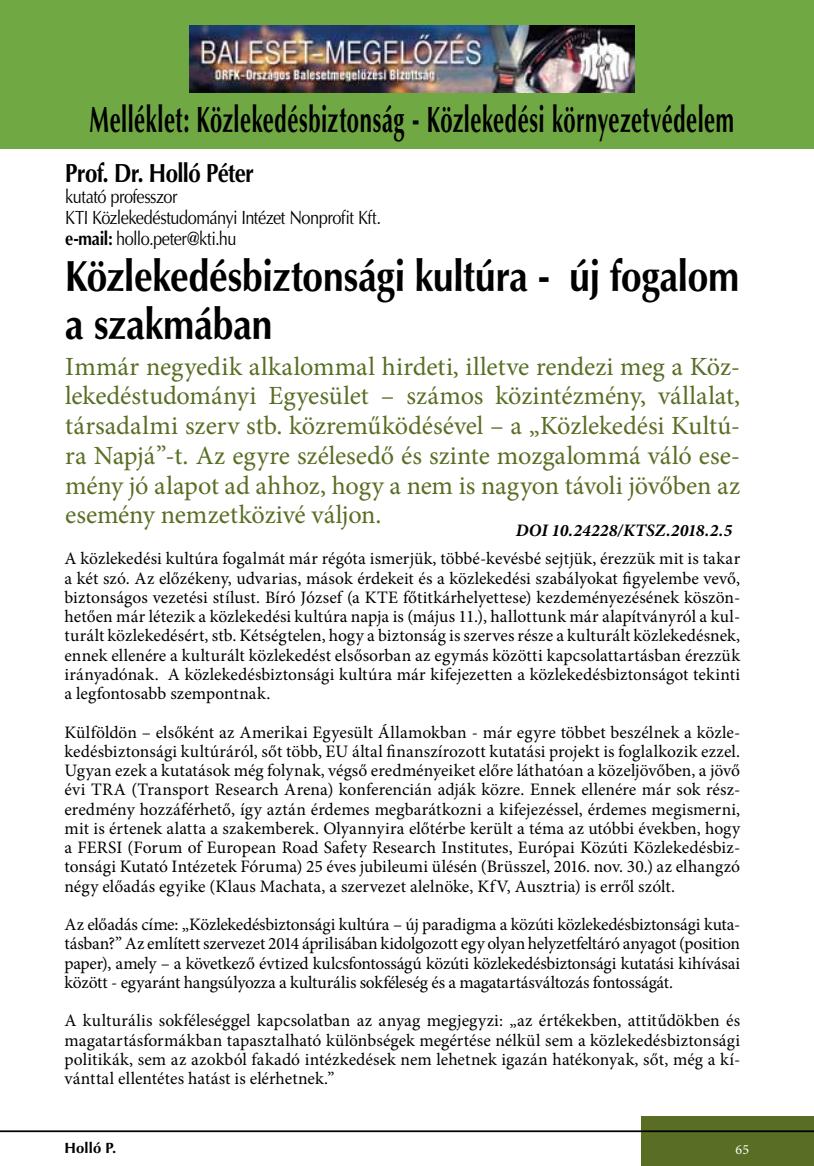
<style>
.page{position:relative;width:814px;height:1166px;background:#fff}
.page>*{position:absolute;margin:0;border:0;box-sizing:border-box;transform-origin:0 0}
.t1{font:43.75px/48.1px "KB Optima Bold";letter-spacing:-.01em;color:#000;scale:.85 1}
.t2{font:36.75px "KB Optima Bold";letter-spacing:.02em;color:#000;scale:.6 1}
.t3{font:26.25px/29.8px "Minion Pro";letter-spacing:-.01em;color:#596e24;text-align:justify}
.t4{font:26.25px "KB Optima Bold";letter-spacing:-.03em;color:#000;scale:.85 1}
.t5{font:19.25px/21px "KB Optima Normal";letter-spacing:-.03em;color:#000;scale:.85 1}
.t6{font:17.5px/19.2px "Minion Pro";color:#000;text-align:justify}
.t7{font:italic 700 17.5px "Minion Pro";letter-spacing:.005em;color:#000}
.t8{font:14.88px "KB Optima Bold";letter-spacing:.005em;color:#000}
.t9{font:14px "Minion Pro";color:#fff}
.s1{font-family:"KB Optima Bold"}
</style>
<div class="page">
<div style="left:641px;top:1116px;width:173px;height:50px;background:#596e24"></div>
<hr style="left:0;top:1130px;width:814px;height:2px;background:#000">
<div style="left:0;top:0;width:814px;height:149px;background:#70a843"></div>
<img style="left:189px;top:26px;width:445px;height:66px">
<h2 class="t2" style="left:89px;top:96px;width:1076px">Melléklet: Közlekedésbiztonság - Közlekedési környezetvédelem</h2>
<h3 class="t4" style="left:65px;top:156px;width:223px">Prof. Dr. Holló Péter</h3>
<p class="t5" style="left:65px;top:186px;width:373px">kutató professzor<br>KTI Közlekedéstudományi Intézet Nonprofit Kft. <span class="s1">e-mail:</span> hollo.peter@kti.hu</p>
<h1 class="t1" style="left:65px;top:252px;width:794px">Közlekedésbiztonsági kultúra - új fogalom a szakmában</h1>
<p class="t3" style="left:65px;top:352px;width:676px">Immár negyedik alkalommal hirdeti, illetve rendezi meg a Köz&shy;lekedéstudományi Egyesület – számos közintézmény, vállalat, társadalmi szerv stb. közreműködésével – a „Közlekedési Kultú&shy;ra Napjá”-t. Az egyre szélesedő és szinte mozgalommá váló ese&shy;mény jó alapot ad ahhoz, hogy a nem is nagyon távoli jövőben az esemény nemzetközivé váljon.</p>
<p class="t7" style="left:516px;top:518px;width:218px">DOI 10.24228/KTSZ.2018.2.5</p>
<p class="t6" style="left:64px;top:549px;width:677px">A közlekedési kultúra fogalmát már régóta ismerjük, többé-kevésbé sejtjük, érezzük mit is takar a két szó. Az előzékeny, udvarias, mások érdekeit és a közlekedési szabályokat figyelembe vevő, biztonságos vezetési stílust. Bíró József (a KTE főtitkárhelyettese) kezdeményezésének köszön&shy;hetően már létezik a közlekedési kultúra napja is (május 11.), hallottunk már alapítványról a kul&shy;turált közlekedésért, stb. Kétségtelen, hogy a biztonság is szerves része a kulturált közlekedésnek, ennek ellenére a kulturált közlekedést elsősorban az egymás közötti kapcsolattartásban érezzük irányadónak. A közlekedésbiztonsági kultúra már kifejezetten a közlekedésbiztonságot tekinti a legfontosabb szempontnak.</p>
<p class="t6" style="left:64px;top:722px;width:677px">Külföldön – elsőként az Amerikai Egyesült Államokban - már egyre többet beszélnek a közle&shy;kedésbiztonsági kultúráról, sőt több, EU által finanszírozott kutatási projekt is foglalkozik ezzel.<br>Ugyan ezek a kutatások még folynak, végső eredményeiket előre láthatóan a közeljövőben, a jövő évi TRA (Transport Research Arena) konferencián adják közre. Ennek ellenére már sok rész&shy;eredmény hozzáférhető, így aztán érdemes megbarátkozni a kifejezéssel, érdemes megismerni, mit is értenek alatta a szakemberek. Olyannyira előtérbe került a téma az utóbbi években, hogy a FERSI (Forum of European Road Safety Research Institutes, Európai Közúti Közlekedésbiz&shy;tonsági Kutató Intézetek Fóruma) 25 éves jubileumi ülésén (Brüsszel, 2016. nov. 30.) az elhangzó négy előadás egyike (Klaus Machata, a szervezet alelnöke, KfV, Ausztria) is erről szólt.</p>
<p class="t6" style="left:64px;top:915px;width:677px">Az előadás címe: „Közlekedésbiztonsági kultúra – új paradigma a közúti közlekedésbiztonsági kuta&shy;tásban?” Az említett szervezet 2014 áprilisában kidolgozott egy olyan helyzetfeltáró anyagot (position paper), amely – a következő évtized kulcsfontosságú közúti közlekedésbiztonsági kutatási kihívásai között - egyaránt hangsúlyozza a kulturális sokféleség és a magatartásváltozás fontosságát.</p>
<p class="t6" style="left:64px;top:1011px;width:677px">A kulturális sokféleséggel kapcsolatban az anyag megjegyzi: „az értékekben, attitűdökben és magatartásformákban tapasztalható különbségek megértése nélkül sem a közlekedésbiztonsági politikák, sem az azokból fakadó intézkedések nem lehetnek igazán hatékonyak, sőt, még a kí&shy;vánttal ellentétes hatást is elérhetnek.”</p>
<p class="t8" style="left:64px;top:1139px;width:53px">Holló P.</p>
<p class="t9" style="left:735px;top:1140px;width:15px">65</p>
</div>
